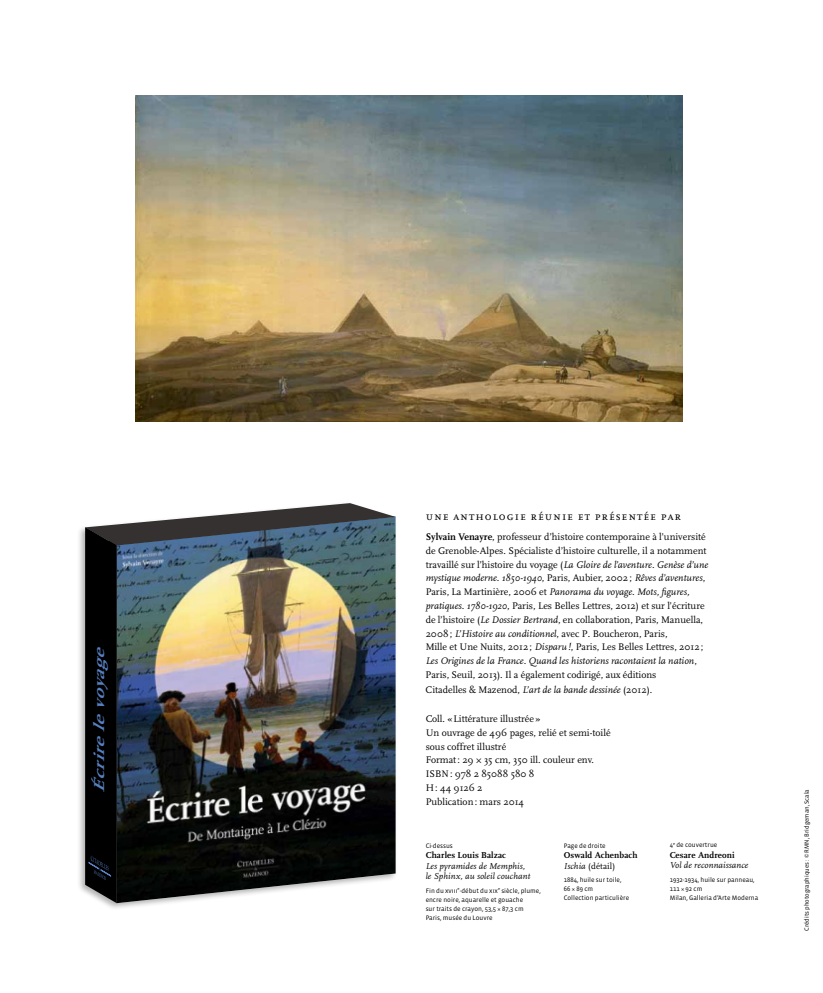
<style>
.page{position:relative;width:823px;height:993px;background:#fff}
.page>*{position:absolute;margin:0;border:0;box-sizing:border-box;transform-origin:0 0}
.t1{font:italic 700 15px "Scala";color:#5780c1;scale:1.37 1}
.t2{font:12px "Scala Caps";letter-spacing:.08em;color:#000}
.t3{font:10px/13.8px "Scala";color:#000}
.t4{font:italic 9px/10.5px "Scala";letter-spacing:.01em;color:#000}
.t5{font:700 9px/10.5px "Scala";letter-spacing:.01em;color:#000}
.t6{font:6.6px/9px "Vista Sans";color:#000}
.t7{font:6.2px "Vista Sans";color:#000}
.s1{font-weight:700}
.s2{font-style:italic}
.s3{font-family:"Vista Sans SC Book"}
.s4{font-weight:400;font-style:italic}
.s5{font-weight:400}
</style>
<div class="page">
<div style="left:77px;top:500px;width:321px;height:411px;background:#000;opacity:.3"></div>
<img style="left:82px;top:500px;width:314px;height:403px">
<img style="left:135px;top:95px;width:547px;height:326px">
<h1 class="t1" style="left:91px;top:792px;width:113px;rotate:-90deg">écrirelevoyage</h1>
<p class="t2" style="left:425px;top:509px;width:256px">une anthologie réunie et présentée par</p>
<p class="t3" style="left:425px;top:529px;width:284px"><span class="s1">Sylvain Venayre</span>, professeur d’histoire contemporaine à l’université de Grenoble-Alpes. Spécialiste d’histoire culturelle, il a notamment travaillé sur l’histoire du voyage (<span class="s2">La Gloire de l’aventure. Genèse d’une mystique moderne. 1850-1940</span>, Paris, Aubier, 2002; <span class="s2">Rêves d’aventures</span>, Paris, La Martinière, 2006 et <span class="s2">Panorama du voyage. Mots, figures, pratiques. 1780-1920</span>, Paris, Les Belles Lettres, 2012) et sur l’écriture de l’histoire (<span class="s2">Le Dossier Bertrand</span>, en collaboration, Paris, Manuella, 2008; <span class="s2">L’Histoire au conditionnel</span>, avec P. Boucheron, Paris,<br>Mille et Une Nuits, 2012; <span class="s2">Disparu!</span>, Paris, Les Belles Lettres, 2012; <span class="s2">Les Origines de la France. Quand les historiens racontaient la nation</span>, Paris, Seuil, 2013). Il a également codirigé, aux éditions</p>
<p class="t3" style="left:425px;top:682px;width:228px">Citadelles &amp; Mazenod, <span class="s2">L’art de la bande dessinée</span> (2012).</p>
<p class="t3" style="left:425px;top:711px;width:186px">Coll. «Littérature illustrée»<br>Un ouvrage de 496 pages, relié et semi-toilé sous coffret illustré<br>Format: 29 ∑ 35 cm, 350 ill. couleur env.<br>ISBN: 978 2 85088 580 8<br>H: 44 9126 2<br>Publication: mars 2014</p>
<p class="t6" style="left:425px;top:840px;width:29px">Ci-dessus</p>
<p class="t5" style="left:425px;top:849px;width:82px">Charles Louis Balzac</p>
<p class="t4" style="left:425px;top:860px;width:106px">Les pyramides de Memphis, le Sphinx, au soleil couchant</p>
<p class="t6" style="left:425px;top:885px;width:116px">Fin du <span class="s3">xviii</span><sup>e</sup>-début du <span class="s3">xix</span><sup>e</sup> siècle, plume, encre noire, aquarelle et gouache<br>sur traits de crayon, 53,5 × 87,3 cm Paris, musée du Louvre</p>
<p class="t6" style="left:563px;top:840px;width:43px">Page de droite</p>
<p class="t5" style="left:563px;top:849px;width:75px">Oswald Achenbach<br><span class="s4">Ischia</span> <span class="s5">(détail)</span></p>
<p class="t6" style="left:563px;top:875px;width:67px">1884, huile sur toile,<br>66 × 89 cm<br>Collection particulière</p>
<p class="t6" style="left:669px;top:840px;width:49px">4<sup>e</sup> de couvertrue</p>
<p class="t5" style="left:669px;top:849px;width:66px">Cesare Andreoni</p>
<p class="t4" style="left:669px;top:860px;width:80px">Vol de reconnaissance</p>
<p class="t6" style="left:669px;top:874px;width:90px">1932-1934, huile sur panneau,<br>111 × 92 cm<br>Milan, Galleria d’Arte Moderna</p>
<p class="t7" style="left:803px;top:930px;width:143px;rotate:-90deg">Crédits photographiques : © RMN, Bridgeman, Scala</p>
</div>
